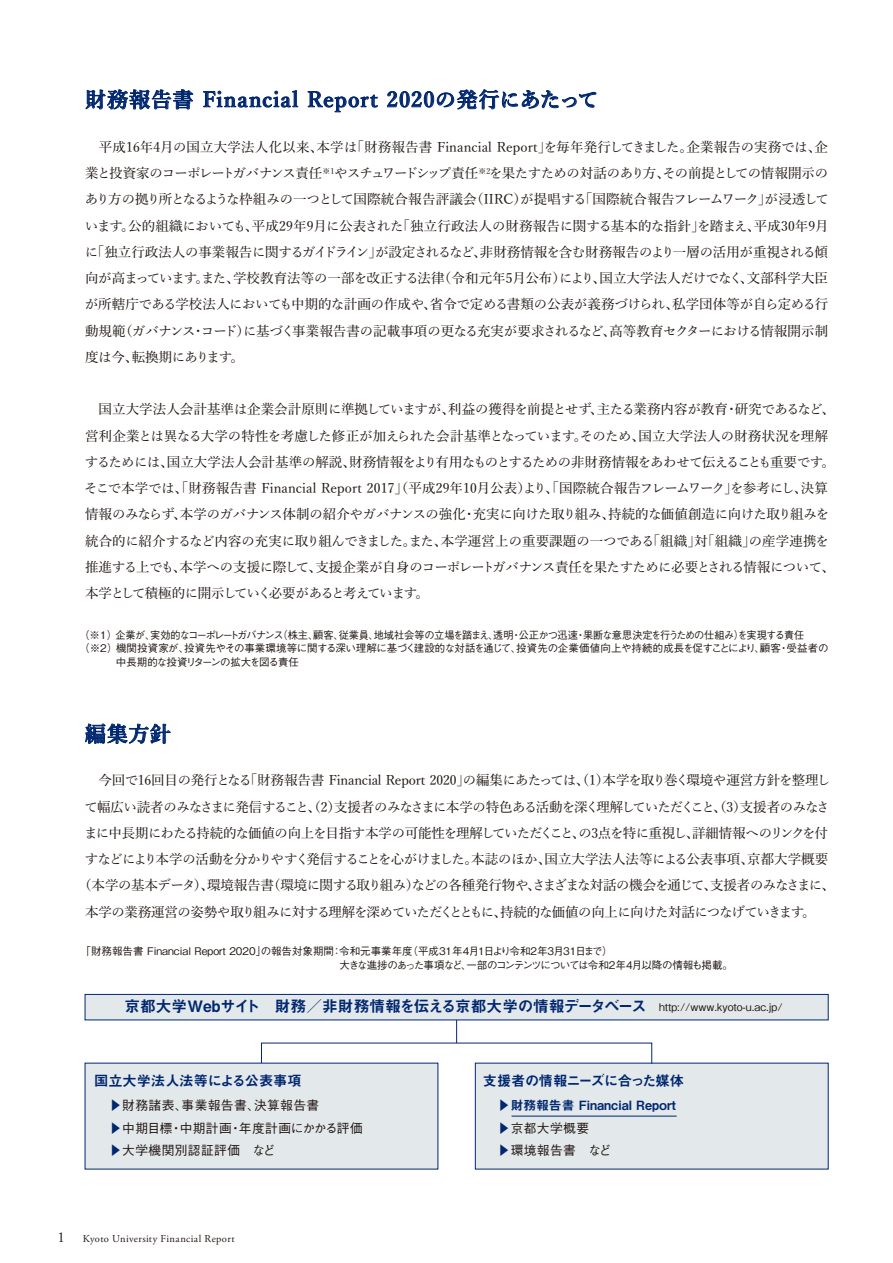
<style>
.page{position:relative;width:893px;height:1263px;background:#fff}
.page>*{position:absolute;margin:0;border:0;box-sizing:border-box;transform-origin:0 0}
.t1{font:600 21px "Yu Min";letter-spacing:.045em;color:#00276f}
.t2{font:15.75px "Midashi Go Pr 6 N MB31";letter-spacing:-.03em;color:#00276f}
.t3{font:14.25px "Midashi Go Pr 6 N MB31";letter-spacing:-.015em;color:#00276f}
.t4{font:14.25px "Midashi Go Pr 6 N MB31";letter-spacing:-.04em;color:#00276f}
.t5{font:500 13.5px/26.2px "Yu Min";letter-spacing:-.03em;color:#221815;text-align:justify}
.t6{font:500 13.5px "Yu Min";letter-spacing:-.005em;color:#221815}
.t7{font:500 13.5px "Yu Min";letter-spacing:-.07em;color:#221815}
.t8{font:500 13.5px "Yu Min";letter-spacing:-.055em;color:#221815}
.t9{font:500 13.5px "Yu Min";letter-spacing:-.06em;color:#221815}
.t10{font:500 12.75px/22.5px "Gothic BBB Pr 6 N";letter-spacing:.03em;color:#221815}
.t11{font:12.75px "Midashi Go Pr 6 N MB31";color:#00276f}
.t12{font:500 10.5px/13.5px "Gothic BBB Pr 6 N";color:#221815}
.t13{font:500 10.5px "Gothic BBB Pr 6 N";letter-spacing:-.075em;color:#221815}
.t14{font:500 10.5px "Gothic BBB Pr 6 N";letter-spacing:-.03em;color:#221815}
.t15{font:10.5px "Adobe Garamond Pro";letter-spacing:.035em;color:#221815}
.t16{font:500 10.5px "Gothic BBB Pr 6 N";letter-spacing:-.085em;color:#221815}
.s1{font-family:"Gothic BBB Pr 6 N";font-weight:500;font-size:10.5px;color:#221815}
.s2{color:#00276f}
.s3{font-family:"Gothic BBB Pr 6 N";font-weight:500}
.s4{font-size:15px}
</style>
<div class="page">
<svg style="left:86px;top:89px;width:107px;height:21px"></svg>
<svg style="left:203px;top:90px;width:95px;height:17px"></svg>
<svg style="left:308px;top:91px;width:70px;height:21px"></svg>
<svg style="left:387px;top:89px;width:209px;height:20px"></svg>
<svg style="left:85px;top:723px;width:85px;height:21px"></svg>
<div style="left:85px;top:1063px;width:353px;height:106px;background:#e3e8eb"></div>
<div style="left:475px;top:1063px;width:353px;height:106px;background:#e3e8eb"></div>
<div style="left:85px;top:994px;width:743px;height:26px;background:#e3e8eb;border:1px solid #00276f"></div>
<hr style="left:512px;top:1116px;width:165px;height:1px;background:#00276f">
<svg style="left:261px;top:1020px;width:391px;height:44px"></svg>
<h1 class="t1" style="left:85px;top:88px;width:515px">財務報告書 Financial Report 2020の発行にあたって</h1>
<p class="t5" style="left:85px;top:132px;width:746px">　平成16年4月の国立大学法人化以来、本学は「財務報告書 Financial Report」を毎年発行してきました。企業報告の実務では、企業と投資家のコーポレートガバナンス責任<sup>※1</sup>やスチュワードシップ責任<sup>※2</sup>を果たすための対話のあり方、その前提としての情報開示のあり方の拠り所となるような枠組みの一つとして国際統合報告評議会（IIRC）が提唱する「国際統合報告フレームワーク」が浸透しています。公的組織においても、平成29年9月に公表された「独立行政法人の財務報告に関する基本的な指針」を踏まえ、平成30年9月に「独立行政法人の事業報告に関するガイドライン」が設定されるなど、非財務情報を含む財務報告のより一層の活用が重視される傾向が高まっています。また、学校教育法等の一部を改正する法律（令和元年5月公布）により、国立大学法人だけでなく、文部科学大臣が所轄庁である学校法人においても中期的な計画の作成や、省令で定める書類の公表が義務づけられ、私学団体等が自ら定める行動規範（ガバナンス・コード）に基づく事業報告書の記載事項の更なる充実が要求されるなど、高等教育セクターにおける情報開示制度は今、転換期にあります。</p>
<p class="t5" style="left:84px;top:395px;width:752px;text-align:left">　国立大学法人会計基準は企業会計原則に準拠していますが、利益の獲得を前提とせず、主たる業務内容が教育・研究であるなど、営利企業とは異なる大学の特性を考慮した修正が加えられた会計基準となっています。そのため、国立大学法人の財務状況を理解するためには、国立大学法人会計基準の解説、財務情報をより有用なものとするための非財務情報をあわせて伝えることも重要です。そこで本学では、「財務報告書 Financial Report 2017」（平成29年10月公表）より、「国際統合報告フレームワーク」を参考にし、決算情報のみならず、本学のガバナンス体制の紹介やガバナンスの強化・充実に向けた取り組み、持続的な価値創造に向けた取り組みを統合的に紹介するなど内容の充実に取り組んできました。また、本学運営上の重要課題の一つである「組織」対「組織」の産学連携を推進する上でも、本学への支援に際して、支援企業が自身のコーポレートガバナンス責任を果たすために必要とされる情報について、本学として積極的に開示していく必要があると考えています。</p>
<p class="t13" style="left:79px;top:626px;width:727px">（※１）企業が、実効的なコーポレートガバナンス（株主、顧客、従業員、地域社会等の立場を踏まえ、透明・公正かつ迅速・果断な意思決定を行うための仕組み）を実現する責任</p>
<p class="t14" style="left:79px;top:640px;width:751px">（※2）機関投資家が、投資先やその事業環境等に関する深い理解に基づく建設的な対話を通じて、投資先の企業価値向上や持続的成長を促すことにより、顧客・受益者の</p>
<p class="t16" style="left:116px;top:653px;width:185px">中長期的な投資リターンの拡大を図る責任</p>
<h1 class="t1" style="left:85px;top:722px;width:87px">編集方針</h1>
<p class="t6" style="left:85px;top:768px;width:747px">　今回で16回目の発行となる「財務報告書 Financial Report 2020」の編集にあたっては、（1）本学を取り巻く環境や運営方針を整理し</p>
<p class="t7" style="left:85px;top:794px;width:747px">て幅広い読者のみなさまに発信すること、（2）支援者のみなさまに本学の特色ある活動を深く理解していただくこと、（3）支援者のみなさ</p>
<p class="t8" style="left:84px;top:820px;width:745px">まに中長期にわたる持続的な価値の向上を目指す本学の可能性を理解していただくこと、の3点を特に重視し、詳細情報へのリンクを付</p>
<p class="t5" style="left:85px;top:845px;width:745px">すなどにより本学の活動を分かりやすく発信することを心がけました。本誌のほか、国立大学法人法等による公表事項、京都大学概要</p>
<p class="t5" style="left:78px;top:871px;width:758px">（本学の基本データ）、環境報告書（環境に関する取り組み）などの各種発行物や、さまざまな対話の機会を通じて、支援者のみなさまに、</p>
<p class="t9" style="left:85px;top:899px;width:732px">本学の業務運営の姿勢や取り組みに対する理解を深めていただくとともに、持続的な価値の向上に向けた対話につなげていきます。</p>
<p class="t12" style="left:340px;top:944px;width:395px;text-indent:-259px">「財務報告書 Financial Report 2020」の報告対象期間：令和元事業年度（平成31年4月1日より令和2年3月31日まで）<br>大きな進捗のあった事項など、一部のコンテンツについては令和2年4月以降の情報も掲載。</p>
<p class="t2" style="left:124px;top:994px;width:660px">京都大学Webサイト　財務／非財務情報を伝える京都大学の情報データベース <span class="s1">http://www.kyoto-u.ac.jp/</span></p>
<p class="t4" style="left:483px;top:1069px;width:203px">支援者の情報ニーズに合った媒体</p>
<p class="t3" style="left:94px;top:1069px;width:209px">国立大学法人法等による公表事項</p>
<p class="t10" style="left:109px;top:1093px;width:255px"><span class="s2">▶</span>財務諸表、事業報告書、決算報告書<br><span class="s2">▶</span>中期目標・中期計画・年度計画にかかる評価<span class="s2">▶</span>大学機関別認証評価　など</p>
<p class="t11" style="left:497px;top:1095px;width:180px"><span class="s3">▶</span>財務報告書 Financial Report</p>
<p class="t10" style="left:497px;top:1116px;width:116px"><span class="s2">▶</span>京都大学概要<br><span class="s2">▶</span>環境報告書　など</p>
<p class="t15" style="left:57px;top:1232px;width:179px"><span class="s4">1</span> Kyoto University Financial Report</p>
</div>
